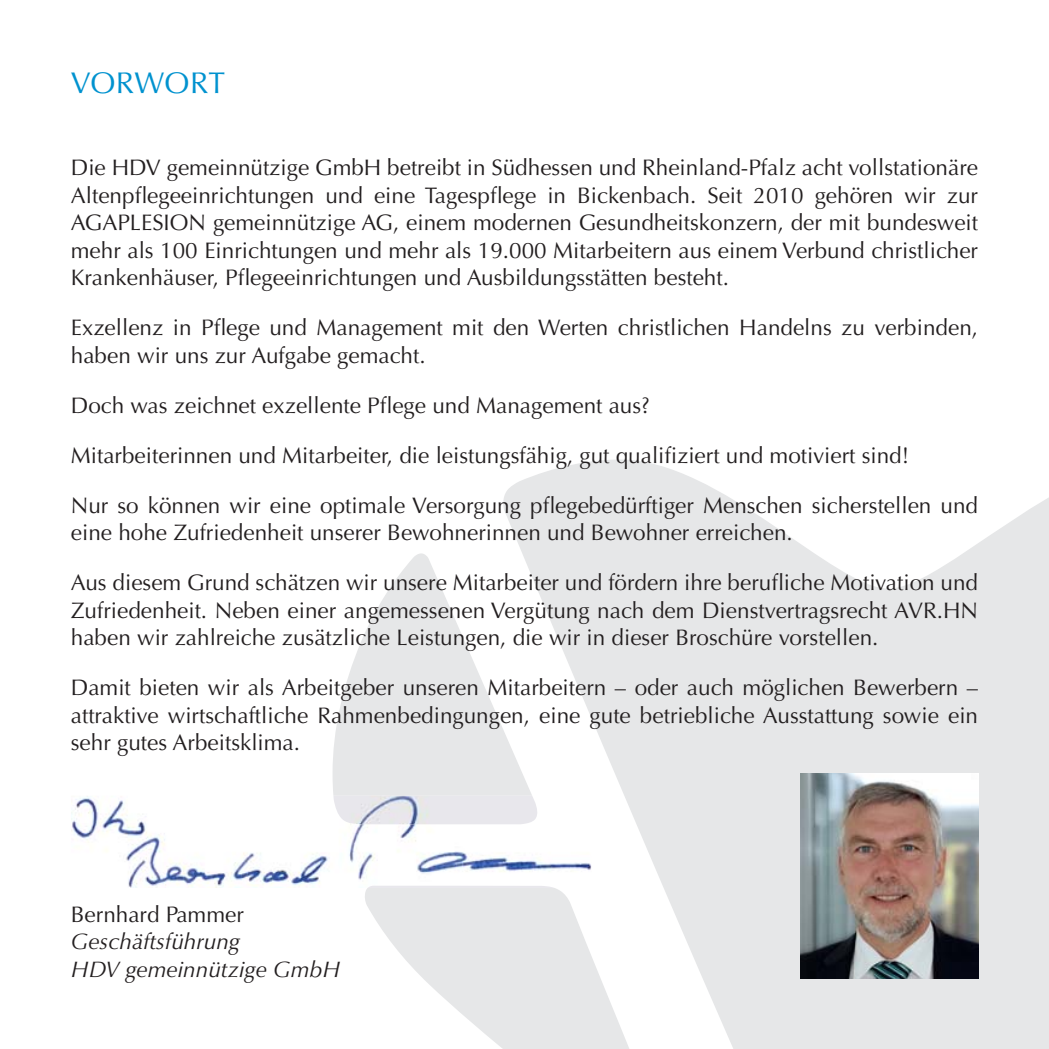
<style>
.page{position:relative;width:1049px;height:1049px;background:#fff}
.page>*{position:absolute;margin:0;border:0;box-sizing:border-box;transform-origin:0 0}
.t1{font:30px "Optima";color:#0092cf}
.t2{font:22.5px/27.5px "Optima";color:#231f20;text-align:justify}
.t3{font:italic 22.5px/27.5px "Optima";color:#231f20}
</style>
<div class="page">
<svg style="left:332px;top:459px;width:717px;height:590px;fill:#e6e7e8"></svg>
<img style="left:800px;top:773px;width:178px;height:205px">
<img style="left:71px;top:796px;width:520px;height:92px">
<img style="left:333px;top:796px;width:221px;height:92px">
<h1 class="t1" style="left:71px;top:70px;width:156px">VORWORT</h1>
<p class="t2" style="left:71px;top:156px;width:909px">Die HDV gemeinnützige GmbH betreibt in Südhessen und Rheinland-Pfalz acht vollstationäre Altenpflegeeinrichtungen und eine Tagespflege in Bickenbach. Seit 2010 gehören wir zur AGAPLESION gemeinnützige AG, einem modernen Gesundheitskonzern, der mit bundesweit mehr als 100 Einrichtungen und mehr als 19.000 Mitarbeitern aus einem Verbund christlicher Krankenhäuser, Pflegeeinrichtungen und Ausbildungsstätten besteht.</p>
<p class="t2" style="left:71px;top:316px;width:909px">Exzellenz in Pflege und Management mit den Werten christlichen Handelns zu verbinden, haben wir uns zur Aufgabe gemacht.</p>
<p class="t2" style="left:71px;top:394px;width:580px">Doch was zeichnet exzellente Pflege und Management aus?</p>
<p class="t2" style="left:71px;top:444px;width:840px">Mitarbeiterinnen und Mitarbeiter, die leistungsfähig, gut qualifiziert und motiviert sind!</p>
<p class="t2" style="left:71px;top:494px;width:909px">Nur so können wir eine optimale Versorgung pflegebedürftiger Menschen sicherstellen und eine hohe Zufriedenheit unserer Bewohnerinnen und Bewohner erreichen.</p>
<p class="t2" style="left:71px;top:571px;width:909px">Aus diesem Grund schätzen wir unsere Mitarbeiter und fördern ihre berufliche Motivation und Zufriedenheit. Neben einer angemessenen Vergütung nach dem Dienstvertragsrecht AVR.HN haben wir zahlreiche zusätzliche Leistungen, die wir in dieser Broschüre vorstellen.</p>
<p class="t2" style="left:71px;top:676px;width:909px">Damit bieten wir als Arbeitgeber unseren Mitarbeitern – oder auch möglichen Bewerbern – attraktive wirtschaftliche Rahmenbedingungen, eine gute betriebliche Ausstattung sowie ein sehr gutes Arbeitsklima.</p>
<p class="t2" style="left:71px;top:902px;width:174px">Bernhard Pammer</p>
<p class="t3" style="left:71px;top:930px;width:271px">Geschäftsführung<br>HDV gemeinnützige GmbH</p>
</div>
